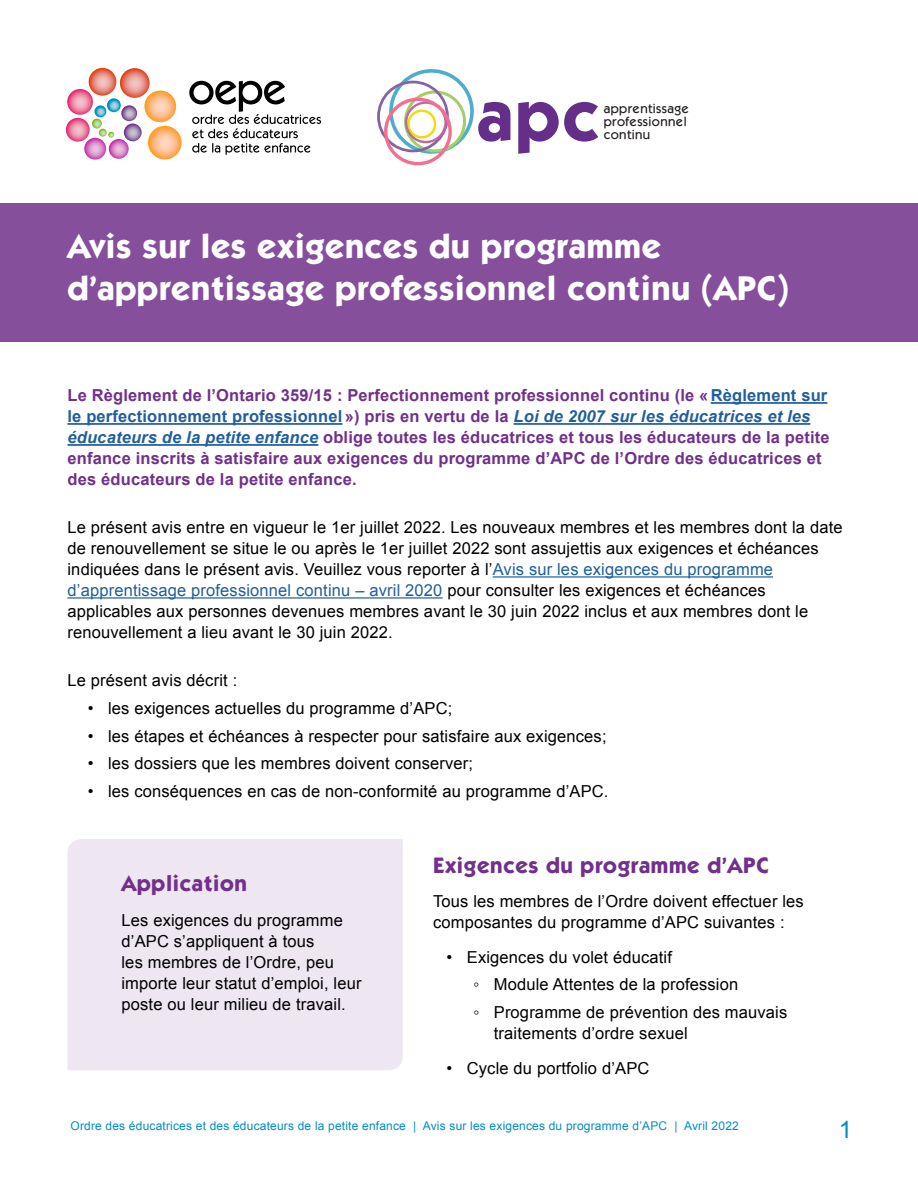
<style>
.page{position:relative;width:918px;height:1188px;background:#fff}
.page>*{position:absolute;margin:0;border:0;box-sizing:border-box;transform-origin:0 0}
.t1{font:700 72.45px "ITC Kabel Std";color:#652e88}
.t2{font:700 34.5px/41.4px "ITC Kabel Std";letter-spacing:.02em;color:#fff}
.t3{font:24px "Arial";color:#008ebe}
.t4{font:700 22.5px "ITC Kabel Std";letter-spacing:.03em;color:#71308b}
.t5{font:16.5px/21px "Arial";letter-spacing:.01em;color:#000}
.t6{font:700 16.5px/21px "Arial";letter-spacing:.01em;color:#71308b}
.t7{font:500 13.35px/13.4px "ITC Kabel Std";letter-spacing:.03em;color:#231f20}
.t8{font:12px "Arial";letter-spacing:.015em;color:#008ebe}
.s1{color:#215e9e}
.s2{font-style:italic;color:#215e9e}
</style>
<div class="page">
<div style="left:0;top:203px;width:918px;height:138px;background:#864f9c"></div>
<div style="left:68px;top:839px;width:335px;height:231px;background:#eee6f1"></div>
<hr style="left:711px;top:402px;width:116px;height:2px;background:#215e9e">
<hr style="left:68px;top:423px;width:274px;height:2px;background:#215e9e">
<hr style="left:514px;top:423px;width:296px;height:2px;background:#215e9e">
<hr style="left:68px;top:444px;width:250px;height:2px;background:#215e9e">
<hr style="left:493px;top:576px;width:280px;height:2px;background:#215e9e">
<hr style="left:68px;top:597px;width:375px;height:2px;background:#215e9e">
<svg style="left:120px;top:68px;width:30px;height:30px"></svg>
<svg style="left:144px;top:91px;width:32px;height:31px"></svg>
<svg style="left:148px;top:126px;width:34px;height:33px"></svg>
<svg style="left:89px;top:68px;width:27px;height:28px"></svg>
<svg style="left:67px;top:89px;width:26px;height:26px"></svg>
<svg style="left:66px;top:118px;width:24px;height:24px"></svg>
<svg style="left:84px;top:138px;width:22px;height:22px"></svg>
<svg style="left:109px;top:139px;width:20px;height:20px"></svg>
<svg style="left:124px;top:124px;width:18px;height:17px"></svg>
<svg style="left:121px;top:105px;width:16px;height:16px"></svg>
<svg style="left:107px;top:98px;width:14px;height:14px"></svg>
<svg style="left:92px;top:105px;width:22px;height:33px"></svg>
<svg style="left:189px;top:81px;width:132px;height:74px"></svg>
<div style="left:389px;top:69px;width:85px;height:85px;border:4px solid #4eaccc;border-radius:50%"></div>
<div style="left:404px;top:90px;width:62px;height:62px;border:3px solid #a4cf64;border-radius:50%"></div>
<div style="left:377px;top:81px;width:72px;height:71px;border:3px solid #8763a3;border-radius:50%"></div>
<div style="left:407px;top:110px;width:29px;height:29px;border:2px solid #eede00;border-radius:50%"></div>
<div style="left:405px;top:101px;width:42px;height:42px;border:2px solid #c067a9;border-radius:50%"></div>
<div style="left:384px;top:98px;width:68px;height:67px;border:3px solid #f16f90;border-radius:50%"></div>
<h1 class="t1" style="left:477px;top:72px;width:123px">apc</h1>
<p class="t7" style="left:604px;top:101px;width:87px">apprentissage professionnel continu</p>
<p class="t2" style="left:68px;top:225px;width:723px">Avis sur les exigences du programme d’apprentissage professionnel continu (APC)</p>
<p class="t6" style="left:68px;top:385px;width:764px">Le Règlement de l’Ontario 359/15 : Perfectionnement professionnel continu (le «<span class="s1">Règlement sur le perfectionnement professionnel</span> ») pris en vertu de la <span class="s2">Loi de 2007 sur les éducatrices et les éducateurs de la petite enfance</span> oblige toutes les éducatrices et tous les éducateurs de la petite enfance inscrits à satisfaire aux exigences du programme d’APC de l’Ordre des éducatrices et des éducateurs de la petite enfance.</p>
<p class="t5" style="left:68px;top:517px;width:777px">Le présent avis entre en vigueur le 1er juillet 2022. Les nouveaux membres et les membres dont la date de renouvellement se situe le ou après le 1er juillet 2022 sont assujettis aux exigences et échéances indiquées dans le présent avis. Veuillez vous reporter à l’<span class="s1">Avis sur les exigences du programme d’apprentissage professionnel continu – avril 2020</span> pour consulter les exigences et échéances applicables aux personnes devenues membres avant le 30 juin 2022 inclus et aux membres dont le renouvellement a lieu avant le 30 juin 2022.</p>
<p class="t5" style="left:68px;top:670px;width:171px">Le présent avis décrit :</p>
<p class="t5" style="left:88px;top:698px;width:366px">• les exigences actuelles du programme d’APC;</p>
<p class="t5" style="left:88px;top:726px;width:520px">• les étapes et échéances à respecter pour satisfaire aux exigences;</p>
<p class="t5" style="left:88px;top:753px;width:387px">• les dossiers que les membres doivent conserver;</p>
<p class="t5" style="left:88px;top:781px;width:522px">• les conséquences en cas de non-conformité au programme d’APC.</p>
<p class="t4" style="left:122px;top:870px;width:127px">Application</p>
<p class="t5" style="left:122px;top:910px;width:242px">Les exigences du programme d’APC s’appliquent à tous<br>les membres de l’Ordre, peu importe leur statut d’emploi, leur poste ou leur milieu de travail.</p>
<p class="t4" style="left:433px;top:851px;width:337px">Exigences du programme d’APC</p>
<p class="t5" style="left:433px;top:891px;width:372px">Tous les membres de l’Ordre doivent effectuer les composantes du programme d’APC suivantes :</p>
<p class="t5" style="left:447px;top:947px;width:227px">• Exigences du volet éducatif</p>
<p class="t5" style="left:474px;top:974px;width:266px">◦ Module Attentes de la profession</p>
<p class="t5" style="left:494px;top:1002px;width:295px;text-indent:-20px">◦ Programme de prévention des mauvais traitements d’ordre sexuel</p>
<p class="t5" style="left:447px;top:1058px;width:204px">• Cycle du portfolio d’APC</p>
<p class="t8" style="left:70px;top:1118px;width:670px">Ordre des éducatrices et des éducateurs de la petite enfance | Avis sur les exigences du programme d’APC | Avril 2022</p>
<h3 class="t3" style="left:839px;top:1114px;width:15px">1</h3>
</div>
